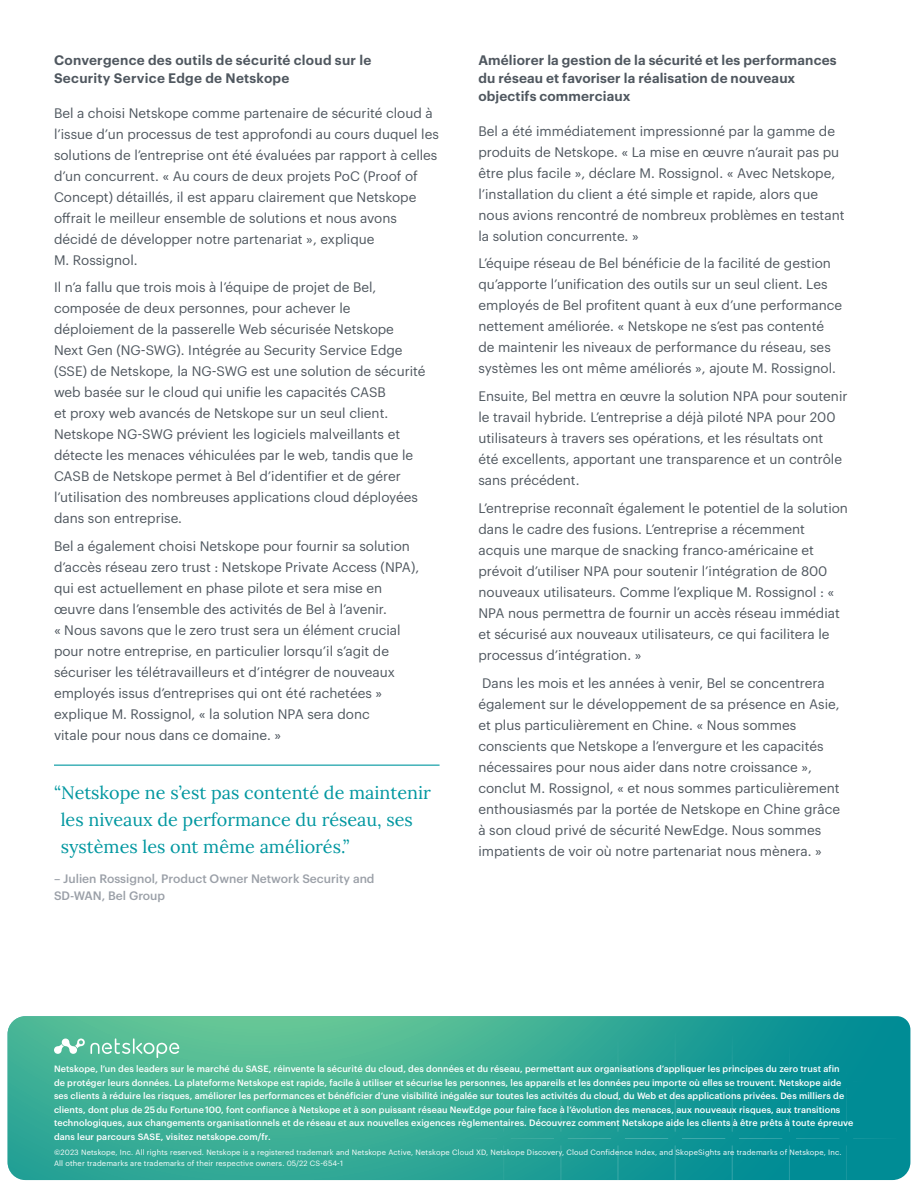
<style>
.page{position:relative;width:918px;height:1188px;background:#fff}
.page>*{position:absolute;margin:0;border:0;box-sizing:border-box;transform-origin:0 0}
.t1{font:18px/27px "Lora";color:#0097a0}
.Copy{font:13.5px/21px "Graphik";color:#4f575f}
.Subheadline_2{font:600 13.5px/18px "Graphik";letter-spacing:.015em;color:#4f575f}
.Quote_Signature{font:500 12px/16.5px "Graphik";color:#9ba0a8}
.t2{font:500 9px/13.5px "Graphik";letter-spacing:.01em;color:#fff}
.t3{font:7.5px/10.5px "Graphik";letter-spacing:.02em;color:#fff}
</style>
<div class="page">
<svg style="left:8px;top:1016px;width:902px;height:164px;background:#2ea696"></svg>
<svg style="left:275px;top:1016px;width:622px;height:8px;background:#39ac96"></svg>
<svg style="left:54px;top:1038px;width:125px;height:20px;background:#7acbad"></svg>
<hr style="left:54px;top:765px;width:386px;height:1px;background:#0097a0">
<p class="Subheadline_2" style="left:54px;top:50px;width:319px">Convergence des outils de sécurité cloud sur le<br>Security Service Edge de Netskope</p>
<p class="Copy" style="left:54px;top:101px;width:386px">Bel a choisi Netskope comme partenaire de sécurité cloud à l’issue d’un processus de test approfondi au cours duquel les solutions de l’entreprise ont été évaluées par rapport à celles d’un concurrent. « Au cours de deux projets PoC (Proof of Concept) détaillés, il est apparu clairement que Netskope offrait le meilleur ensemble de solutions et nous avons décidé de développer notre partenariat », explique<br>M. Rossignol.</p>
<p class="Copy" style="left:54px;top:276px;width:373px">Il n’a fallu que trois mois à l’équipe de projet de Bel, composée de deux personnes, pour achever le déploiement de la passerelle Web sécurisée Netskope Next Gen (NG-SWG). Intégrée au Security Service Edge (SSE) de Netskope, la NG-SWG est une solution de sécurité web basée sur le cloud qui unifie les capacités CASB<br>et proxy web avancés de Netskope sur un seul client.<br>Netskope NG-SWG prévient les logiciels malveillants et détecte les menaces véhiculées par le web, tandis que le CASB de Netskope permet à Bel d’identifier et de gérer l’utilisation des nombreuses applications cloud déployées dans son entreprise.</p>
<p class="Copy" style="left:54px;top:535px;width:367px">Bel a également choisi Netskope pour fournir sa solution d’accès réseau zero trust : Netskope Private Access (NPA), qui est actuellement en phase pilote et sera mise en œuvre dans l’ensemble des activités de Bel à l’avenir.<br>« Nous savons que le zero trust sera un élément crucial pour notre entreprise, en particulier lorsqu’il s’agit de sécuriser les télétravailleurs et d’intégrer de nouveaux employés issus d’entreprises qui ont été rachetées » explique M. Rossignol, « la solution NPA sera donc<br>vitale pour nous dans ce domaine. »</p>
<p class="t1" style="left:61px;top:778px;width:372px;text-indent:-7px">“Netskope ne s’est pas contenté de maintenir les niveaux de performance du réseau, ses systèmes les ont même améliorés.”</p>
<p class="Quote_Signature" style="left:54px;top:870px;width:322px">– Julien Rossignol, Product Owner Network Security and<br>SD-WAN, Bel Group</p>
<p class="Subheadline_2" style="left:478px;top:50px;width:360px">Améliorer la gestion de la sécurité et les performances du réseau et favoriser la réalisation de nouveaux objectifs commerciaux</p>
<p class="Copy" style="left:478px;top:119px;width:368px">Bel a été immédiatement impressionné par la gamme de produits de Netskope. « La mise en œuvre n’aurait pas pu être plus facile », déclare M. Rossignol. « Avec Netskope, l’installation du client a été simple et rapide, alors que nous avions rencontré de nombreux problèmes en testant la solution concurrente. »</p>
<p class="Copy" style="left:478px;top:252px;width:365px">L’équipe réseau de Bel bénéficie de la facilité de gestion qu’apporte l’unification des outils sur un seul client. Les employés de Bel profitent quant à eux d’une performance nettement améliorée. « Netskope ne s’est pas contenté de maintenir les niveaux de performance du réseau, ses systèmes les ont même améliorés », ajoute M. Rossignol.</p>
<p class="Copy" style="left:478px;top:385px;width:371px">Ensuite, Bel mettra en œuvre la solution NPA pour soutenir le travail hybride. L’entreprise a déjà piloté NPA pour 200 utilisateurs à travers ses opérations, et les résultats ont<br>été excellents, apportant une transparence et un contrôle sans précédent.</p>
<p class="Copy" style="left:478px;top:496px;width:371px">L’entreprise reconnaît également le potentiel de la solution dans le cadre des fusions. L’entreprise a récemment acquis une marque de snacking franco-américaine et prévoit d’utiliser NPA pour soutenir l’intégration de 800 nouveaux utilisateurs. Comme l’explique M. Rossignol : « NPA nous permettra de fournir un accès réseau immédiat et sécurisé aux nouveaux utilisateurs, ce qui facilitera le processus d’intégration. »</p>
<p class="Copy" style="left:478px;top:671px;width:363px">Dans les mois et les années à venir, Bel se concentrera également sur le développement de sa présence en Asie, et plus particulièrement en Chine. « Nous sommes conscients que Netskope a l’envergure et les capacités nécessaires pour nous aider dans notre croissance », conclut M. Rossignol, « et nous sommes particulièrement enthousiasmés par la portée de Netskope en Chine grâce à son cloud privé de sécurité NewEdge. Nous sommes impatients de voir où notre partenariat nous mènera. »</p>
<p class="t2" style="left:54px;top:1062px;width:801px">Netskope, l’un des leaders sur le marché du SASE, réinvente la sécurité du cloud, des données et du réseau, permettant aux organisations d’appliquer les principes du zero trust afin<br>de protéger leurs données. La plateforme Netskope est rapide, facile à utiliser et sécurise les personnes, les appareils et les données peu importe où elles se trouvent. Netskope aide ses clients à réduire les risques, améliorer les performances et bénéficier d’une visibilité inégalée sur toutes les activités du cloud, du Web et des applications privées. Des milliers de clients, dont plus de 25 du Fortune 100, font confiance à Netskope et à son puissant réseau NewEdge pour faire face à l’évolution des menaces, aux nouveaux risques, aux transitions technologiques, aux changements organisationnels et de réseau et aux nouvelles exigences règlementaires. Découvrez comment Netskope aide les clients à être prêts à toute épreuve dans leur parcours SASE, visitez netskope.com/fr.</p>
<p class="t3" style="left:54px;top:1146px;width:789px">©2023 Netskope, Inc. All rights reserved. Netskope is a registered trademark and Netskope Active, Netskope Cloud XD, Netskope Discovery, Cloud Confidence Index, and SkopeSights are trademarks of Netskope, Inc.<br>All other trademarks are trademarks of their respective owners. 05/22 CS-654-1</p>
</div>
